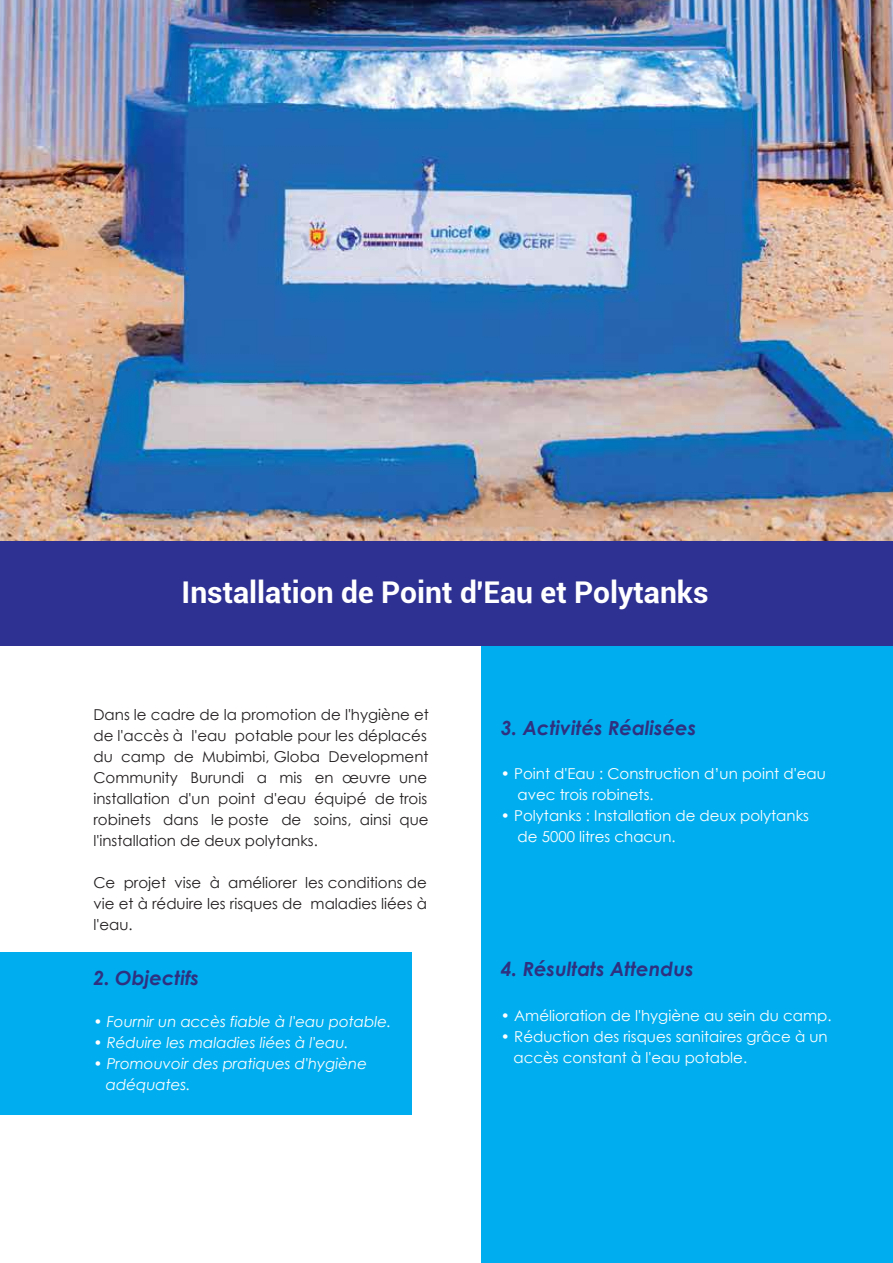
<style>
.page{position:relative;width:893px;height:1263px;background:#fff}
.page>*{position:absolute;margin:0;border:0;box-sizing:border-box;transform-origin:0 0}
.t1{font:700 30px "Roboto";color:#fff}
.t2{font:italic 700 19.5px "Century Gothic";color:#2e3180}
.t3{font:15px/21px "Century Gothic";color:#231f20}
.t4{font:15px/21px "Century Gothic";color:#fff}
.t5{font:italic 15px/21px "Century Gothic";color:#fff}
.t6{font:15px/21px "Century Gothic";color:#fdfefe}
</style>
<div class="page">
<div style="left:482px;top:645px;width:411px;height:618px;background:#00aeef"></div>
<div style="left:0;top:952px;width:411px;height:163px;background:#00aeef"></div>
<img style="left:0;top:0;width:893px;height:541px">
<div style="left:0;top:541px;width:893px;height:104px;background:#2e3092"></div>
<h1 class="t1" style="left:182px;top:571px;width:528px">Installation de Point d'Eau et Polytanks</h1>
<p class="t3" style="left:93px;top:704px;width:337px">Dans le cadre de la promotion de l'hygiène et de l'accès à l'eau potable pour les déplacés du camp de Mubimbi, Globa Development Community Burundi a mis en œuvre une installation d'un point d'eau équipé de trois robinets dans le poste de soins, ainsi que l'installation de deux polytanks.</p>
<p class="t3" style="left:93px;top:872px;width:335px;text-align:justify">Ce projet vise à améliorer les conditions de vie et à réduire les risques de maladies liées à l'eau.</p>
<h2 class="t2" style="left:93px;top:963px;width:107px">2. Objectifs</h2>
<p class="t5" style="left:93px;top:1010px;width:299px">• Fournir un accès fiable à l'eau potable.</p>
<p class="t5" style="left:93px;top:1031px;width:257px">• Réduire les maladies liées à l'eau.</p>
<p class="t5" style="left:106px;top:1052px;width:263px;text-indent:-12px">• Promouvoir des pratiques d'hygiène adéquates.</p>
<h2 class="t2" style="left:501px;top:713px;width:197px">3. Activités Réalisées</h2>
<p class="t4" style="left:518px;top:763px;width:310px;text-indent:-17px">• Point d'Eau : Construction d’un point d'eau avec trois robinets.</p>
<p class="t4" style="left:518px;top:805px;width:293px;text-indent:-17px">• Polytanks : Installation de deux polytanks de 5000 litres chacun.</p>
<h2 class="t2" style="left:501px;top:954px;width:194px">4. Résultats Attendus</h2>
<p class="t6" style="left:501px;top:1005px;width:332px">• Amélioration de l'hygiène au sein du camp.</p>
<p class="t6" style="left:513px;top:1026px;width:316px;text-indent:-12px">• Réduction des risques sanitaires grâce à un accès constant à l'eau potable.</p>
</div>
